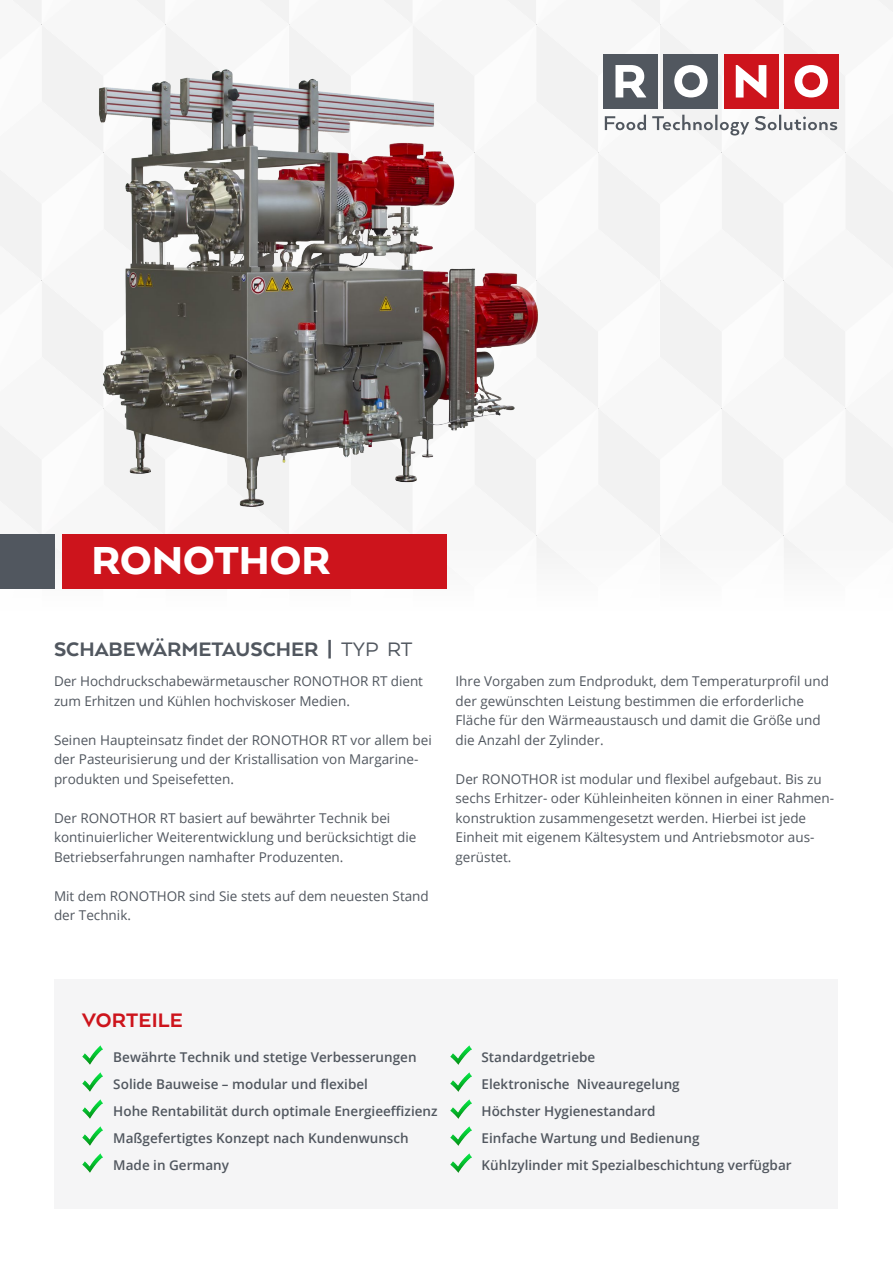
<style>
.page{position:relative;width:893px;height:1263px;background:#fff}
.page>*{position:absolute;margin:0;border:0;box-sizing:border-box;transform-origin:0 0}
.t1{font:900 45px "Arquitecta";color:#fff}
.t2{font:800 22.5px "Arquitecta";color:#51575f}
.t3{font:800 22.5px "Arquitecta";letter-spacing:.01em;color:#cd141c}
.t4{font:13.5px/19.5px "Open Sans";color:#51575f}
.t5{font:600 13.5px/27px "Open Sans";color:#51575f}
.s1{font-weight:400}
</style>
<div class="page">
<svg style="left:0;top:0;width:893px;height:589px"></svg>
<div style="left:54px;top:979px;width:784px;height:229px;background:#f5f5f6"></div>
<div style="left:0;top:534px;width:54px;height:55px;background:#51575f"></div>
<img style="left:82px;top:1046px;width:21px;height:18px">
<img style="left:82px;top:1073px;width:21px;height:18px">
<img style="left:82px;top:1100px;width:21px;height:18px">
<img style="left:82px;top:1127px;width:21px;height:18px">
<img style="left:82px;top:1154px;width:21px;height:18px">
<img style="left:450px;top:1046px;width:21px;height:18px">
<img style="left:450px;top:1073px;width:21px;height:18px">
<img style="left:450px;top:1100px;width:21px;height:18px">
<img style="left:450px;top:1127px;width:21px;height:18px">
<img style="left:450px;top:1154px;width:21px;height:18px">
<div style="left:62px;top:534px;width:384px;height:55px;background:#cd141c"></div>
<h1 class="t1" style="left:91px;top:533px;width:241px">RONOTHOR</h1>
<h2 class="t2" style="left:54px;top:636px;width:360px">SCHABEWÄRMETAUSCHER | <span class="s1">TYP RT</span></h2>
<p class="t4" style="left:54px;top:671px;width:370px">Der Hochdruckschabewärmetauscher RONOTHOR RT dient zum Erhitzen und Kühlen hochviskoser Medien.</p>
<p class="t4" style="left:54px;top:730px;width:379px">Seinen Haupteinsatz findet der RONOTHOR RT vor allem bei der Pasteurisierung und der Kristallisation von Margarine&shy;produkten und Speisefetten.</p>
<p class="t4" style="left:54px;top:808px;width:364px">Der RONOTHOR RT basiert auf bewährter Technik bei kontinuierlicher Weiterentwicklung und berücksichtigt die<br>Betriebserfahrungen namhafter Produzenten.</p>
<p class="t4" style="left:54px;top:885px;width:376px">Mit dem RONOTHOR sind Sie stets auf dem neuesten Stand der Technik.</p>
<p class="t4" style="left:455px;top:671px;width:375px">Ihre Vorgaben zum Endprodukt, dem Temperaturprofil und der gewünschten Leistung bestimmen die erforderliche Fläche für den Wärmeaustausch und damit die Größe und die Anzahl der Zylinder.</p>
<p class="t4" style="left:455px;top:768px;width:380px">Der RONOTHOR ist modular und flexibel aufgebaut. Bis zu sechs Erhitzer- oder Kühleinheiten können in einer Rahmen&shy;konstruktion zusammengesetzt werden. Hierbei ist jede Einheit mit eigenem Kältesystem und Antriebsmotor aus&shy;gerüstet.</p>
<h2 class="t3" style="left:82px;top:1006px;width:102px">VORTEILE</h2>
<p class="t5" style="left:113px;top:1043px;width:326px">Bewährte Technik und stetige Verbesserungen Solide Bauweise – modular und flexibel<br>Hohe Rentabilität durch optimale Energieeffizienz Maßgefertigtes Konzept nach Kundenwunsch Made in Germany</p>
<p class="t5" style="left:482px;top:1043px;width:312px">Standardgetriebe<br>Elektronische Niveauregelung<br>Höchster Hygienestandard<br>Einfache Wartung und Bedienung<br>Kühlzylinder mit Spezialbeschichtung verfügbar</p>
</div>
